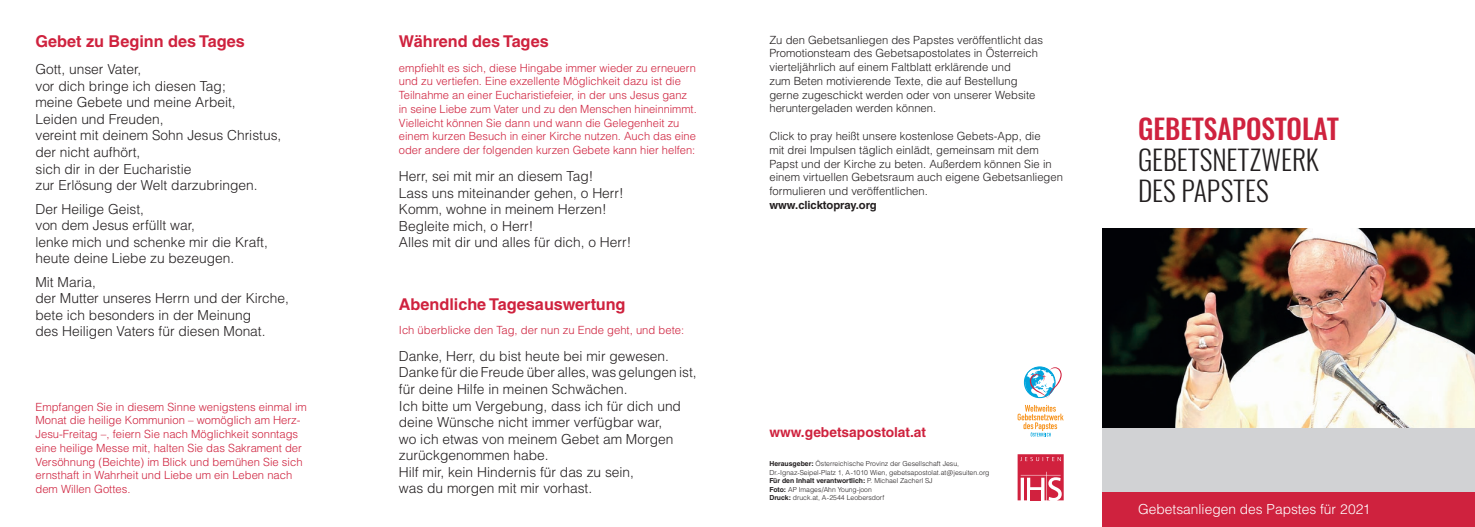
<style>
.page{position:relative;width:1475px;height:527px;background:#fff}
.page>*{position:absolute;margin:0;border:0;box-sizing:border-box;transform-origin:0 0}
.t1{font:300 27.5px "Oswald";color:#231f20}
.t2{font:500 27.5px "Oswald";color:#cf223e}
.t3{font:700 16.25px "Helvetica LT Std";color:#cf223e}
.t4{font:300 13.75px/16.5px "Helvetica LT Std";color:#231f20}
.t5{font:300 13.75px "Helvetica LT Std";color:#fff}
.t6{font:700 13.75px "Helvetica LT Std";color:#cf223e}
.t7{font:300 11.25px/13.8px "Helvetica LT Std";color:#cf223e}
.t8{font:300 11.25px/13.8px "Helvetica LT Std";color:#231f20}
.t9{font:700 11.25px "Helvetica LT Std";color:#231f20}
.t10{font:300 6.88px "Helvetica LT Std";color:#231f20}
.t11{font:700 6.88px "Helvetica LT Std";color:#231f20}
.s1{font-weight:700}
.s2{font-family:"The Sans C5"}
.s3{font-weight:300}
</style>
<div class="page">
<svg style="left:1017px;top:454px;width:46px;height:46px"></svg>
<div style="left:1030px;top:489px;width:11px;height:11px;background:#d1213e"></div>
<img style="left:1102px;top:229px;width:372px;height:198px">
<div style="left:1102px;top:491px;width:372px;height:35px;background:#cf223e"></div>
<div style="left:1102px;top:427px;width:372px;height:64px;background:#d1d2d4"></div>
<svg style="left:1017px;top:404px;width:46px;height:32px"></svg>
<div style="left:1023px;top:366px;width:32px;height:31px;border:1px solid #00a4dc;border-radius:50%"></div>
<svg style="left:1024px;top:367px;width:37px;height:31px"></svg>
<p class="t3" style="left:35px;top:31px;width:211px">Gebet zu Beginn des Tages</p>
<p class="t4" style="left:35px;top:61px;width:107px">Gott, unser Vater,</p>
<p class="t4" style="left:35px;top:77px;width:192px">vor dich bringe ich diesen Tag;</p>
<p class="t4" style="left:35px;top:94px;width:202px">meine Gebete und meine Arbeit,</p>
<p class="t4" style="left:35px;top:110px;width:130px">Leiden und Freuden,</p>
<p class="t4" style="left:35px;top:127px;width:247px">vereint mit deinem Sohn Jesus Christus,</p>
<p class="t4" style="left:35px;top:143px;width:106px">der nicht aufhört,</p>
<p class="t4" style="left:35px;top:160px;width:157px">sich dir in der Eucharistie</p>
<p class="t4" style="left:35px;top:176px;width:224px">zur Erlösung der Welt darzubringen.</p>
<p class="t4" style="left:35px;top:200px;width:110px">Der Heilige Geist,</p>
<p class="t4" style="left:35px;top:217px;width:161px">von dem Jesus erfüllt war,</p>
<p class="t4" style="left:35px;top:233px;width:234px">lenke mich und schenke mir die Kraft,</p>
<p class="t4" style="left:35px;top:250px;width:200px">heute deine Liebe zu bezeugen.</p>
<p class="t4" style="left:35px;top:273px;width:62px">Mit Maria,</p>
<p class="t4" style="left:35px;top:290px;width:255px">der Mutter unseres Herrn und der Kirche,</p>
<p class="t4" style="left:35px;top:306px;width:217px">bete ich besonders in der Meinung</p>
<p class="t4" style="left:35px;top:323px;width:232px">des Heiligen Vaters für diesen Monat.</p>
<p class="t7" style="left:35px;top:399px;width:273px">Empfangen Sie in diesem Sinne wenigstens einmal im Monat die heilige Kommunion – womöglich am Herz-Jesu-Freitag –, feiern Sie nach Möglichkeit sonntags eine heilige Messe mit, halten Sie das Sakrament der Versöhnung (Beichte) im Blick und bemühen Sie sich ernsthaft in Wahrheit und Liebe um ein Leben nach dem Willen Gottes.</p>
<p class="t3" style="left:399px;top:31px;width:151px">Während des Tages</p>
<p class="t7" style="left:399px;top:61px;width:299px">empfiehlt es sich, diese Hingabe immer wieder zu erneuern und zu vertiefen. Eine exzellente Möglichkeit dazu ist die Teilnahme an einer Eucharistiefeier, in der uns Jesus ganz in seine Liebe zum Vater und zu den Menschen hineinnimmt.<br>Vielleicht können Sie dann und wann die Gelegenheit zu einem kurzen Besuch in einer Kirche nutzen. Auch das eine oder andere der folgenden kurzen Gebete kann hier helfen:</p>
<p class="t4" style="left:399px;top:168px;width:196px">Herr, sei mit mir an diesem Tag!</p>
<p class="t4" style="left:399px;top:184px;width:226px">Lass uns miteinander gehen, o Herr!</p>
<p class="t4" style="left:399px;top:201px;width:209px">Komm, wohne in meinem Herzen!</p>
<p class="t4" style="left:399px;top:217px;width:136px">Begleite mich, o Herr!</p>
<p class="t4" style="left:399px;top:234px;width:234px">Alles mit dir und alles für dich, o Herr!</p>
<p class="t3" style="left:399px;top:293px;width:228px">Abendliche Tagesauswertung</p>
<p class="t7" style="left:399px;top:322px;width:287px">Ich überblicke den Tag, der nun zu Ende geht, und bete:</p>
<p class="t4" style="left:399px;top:347px;width:271px">Danke, Herr, du bist heute bei mir gewesen.</p>
<p class="t4" style="left:399px;top:364px;width:299px">Danke für die Freude über alles, was gelungen ist,</p>
<p class="t4" style="left:399px;top:380px;width:230px">für deine Hilfe in meinen Schwächen.</p>
<p class="t4" style="left:399px;top:397px;width:283px">Ich bitte um Vergebung, dass ich für dich und deine Wünsche nicht immer verfügbar war,</p>
<p class="t4" style="left:399px;top:430px;width:276px">wo ich etwas von meinem Gebet am Morgen zurückgenommen habe.</p>
<p class="t4" style="left:399px;top:463px;width:237px">Hilf mir, kein Hindernis für das zu sein,</p>
<p class="t4" style="left:399px;top:479px;width:195px">was du morgen mit mir vorhast.</p>
<p class="t8" style="left:769px;top:33px;width:275px">Zu den Gebetsanliegen des Papstes veröffentlicht das Promotionsteam des Gebetsapostolates in Österreich vierteljährlich auf einem Faltblatt erklärende und<br>zum Beten motivierende Texte, die auf Bestellung gerne zugeschickt werden oder von unserer Website heruntergeladen werden können.</p>
<p class="t8" style="left:769px;top:129px;width:295px">Click to pray heißt unsere kostenlose Gebets-App, die<br>mit drei Impulsen täglich einlädt, gemeinsam mit dem Papst und der Kirche zu beten. Außerdem können Sie in einem virtuellen Gebetsraum auch eigene Gebetsanliegen formulieren und veröffentlichen.</p>
<p class="t9" style="left:769px;top:198px;width:109px">www.clicktopray.org</p>
<p class="t6" style="left:769px;top:423px;width:158px">www.gebetsapostolat.at</p>
<p class="t10" style="left:769px;top:459px;width:191px"><span class="s1">Herausgeber:</span> Österreichische Provinz der Gesellschaft Jesu,</p>
<p class="t10" style="left:769px;top:467px;width:221px">Dr.-Ignaz-Seipel-Platz 1, A-1010 Wien, gebetsapostolat.at<span class="s2">@</span>jesuiten.org</p>
<p class="t11" style="left:769px;top:476px;width:165px">Für den Inhalt verantwortlich: <span class="s3">P. Michael Zacherl SJ</span></p>
<p class="t10" style="left:769px;top:484px;width:104px"><span class="s1">Foto:</span> AP Images/Ahn Young-joon</p>
<p class="t10" style="left:769px;top:493px;width:116px"><span class="s1">Druck:</span> druck.at, A-2544 Leobersdorf</p>
<p class="t2" style="left:1137px;top:109px;width:202px">GEBETSAPOSTOLAT</p>
<p class="t1" style="left:1137px;top:141px;width:182px">GEBETSNETZWERK</p>
<p class="t1" style="left:1137px;top:172px;width:132px">DES PAPSTES</p>
<p class="t5" style="left:1137px;top:499px;width:234px">Gebetsanliegen des Papstes für 2021</p>
</div>
